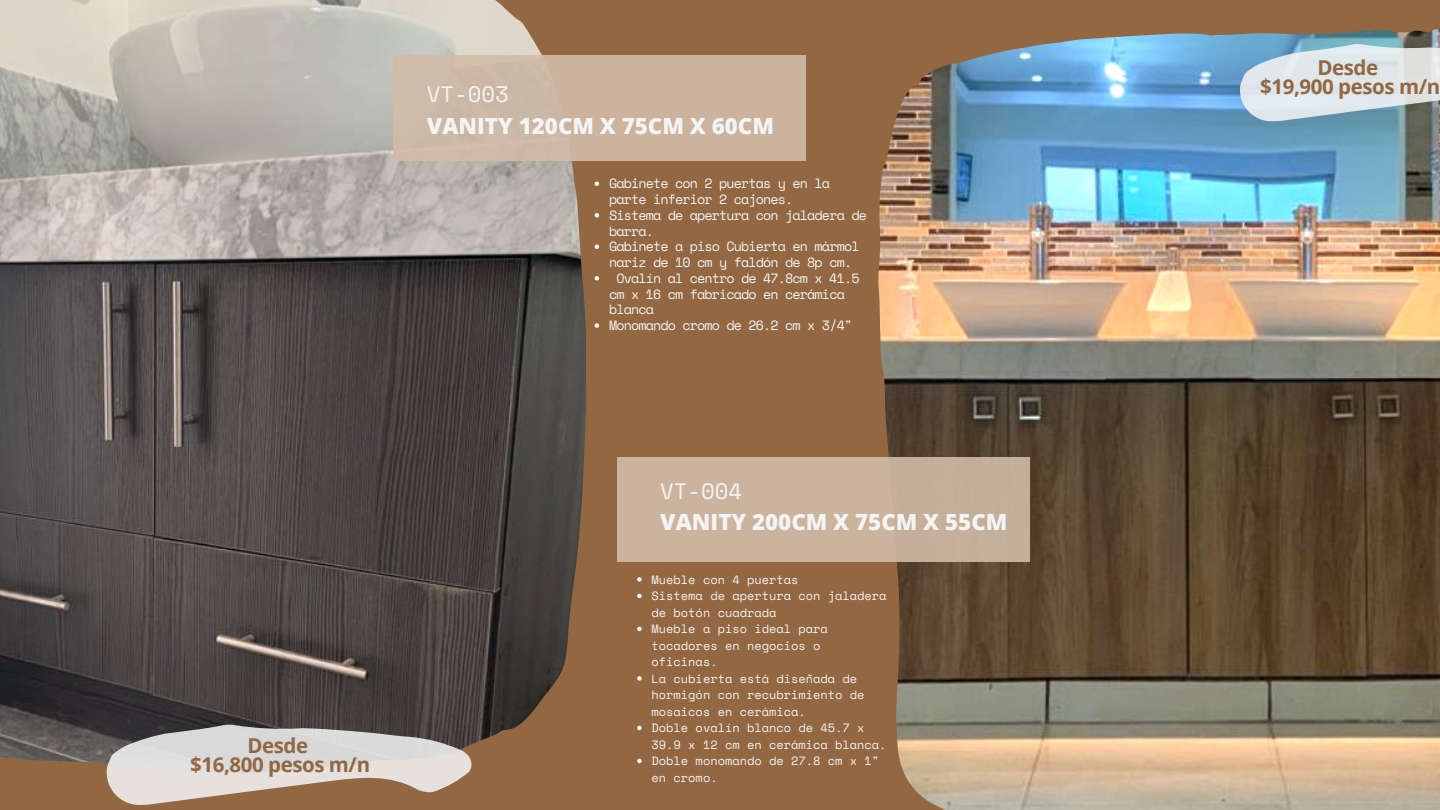
<style>
.page{position:relative;width:1440px;height:810px;background:#926742}
.page>*{position:absolute;margin:0;border:0;box-sizing:border-box;transform-origin:0 0}
.t1{font:800 22.3px "Open Sans";color:#f4f4f4}
.t2{font:22.3px "Space Mono";color:#f4f4f4}
.t3{font:700 20.5px/18.8px "Open Sans";letter-spacing:-.02em;color:#926742;text-align:center}
.t4{font:13.4px "Space Mono";letter-spacing:-.065em;color:#f4f4f4}
.t5{font:12px/16.5px "Space Mono";color:#f4f4f4}
</style>
<div class="page">
<img style="left:878px;top:29px;width:562px;height:781px">
<img style="left:0;top:0;width:586px;height:773px">
<div style="left:393px;top:56px;width:413px;height:104px;background:#cbb39d"></div>
<div style="left:617px;top:457px;width:413px;height:105px;background:#cbb39d"></div>
<svg style="left:107px;top:724px;width:364px;height:81px"></svg>
<svg style="left:1240px;top:44px;width:200px;height:77px;background:#c5d4db"></svg>
<svg style="left:595px;top:182px;width:4px;height:4px"></svg>
<svg style="left:595px;top:213px;width:4px;height:5px"></svg>
<svg style="left:595px;top:245px;width:4px;height:4px"></svg>
<svg style="left:595px;top:276px;width:4px;height:5px"></svg>
<svg style="left:595px;top:323px;width:4px;height:5px"></svg>
<svg style="left:637px;top:577px;width:5px;height:5px"></svg>
<svg style="left:637px;top:594px;width:5px;height:4px"></svg>
<svg style="left:637px;top:627px;width:5px;height:4px"></svg>
<svg style="left:637px;top:676px;width:5px;height:5px"></svg>
<svg style="left:637px;top:726px;width:5px;height:4px"></svg>
<svg style="left:637px;top:759px;width:5px;height:4px"></svg>
<h1 class="t2" style="left:427px;top:77px;width:83px">VT-003</h1>
<h1 class="t1" style="left:427px;top:110px;width:349px">VANITY 120CM X 75CM X 60CM</h1>
<p class="t4" style="left:609px;top:173px;width:223px">Gabinete con 2 puertas y en la</p>
<p class="t4" style="left:609px;top:189px;width:186px">parte inferior 2 cajones.</p>
<p class="t4" style="left:609px;top:205px;width:259px">Sistema de apertura con jaladera de</p>
<p class="t4" style="left:609px;top:221px;width:46px">barra.</p>
<p class="t4" style="left:609px;top:236px;width:252px">Gabinete a piso Cubierta en mármol</p>
<p class="t4" style="left:609px;top:252px;width:245px">nariz de 10 cm y faldón de 8p cm.</p>
<p class="t4" style="left:616px;top:268px;width:245px">Ovalín al centro de 47.8cm x 41.5</p>
<p class="t4" style="left:609px;top:284px;width:237px">cm x 16 cm fabricado en cerámica</p>
<p class="t4" style="left:609px;top:299px;width:46px">blanca</p>
<p class="t4" style="left:609px;top:315px;width:245px">Monomando cromo de 26.2 cm x 3/4"</p>
<h2 class="t3" style="left:190px;top:736px;width:181px">Desde<br>$16,800 pesos m/n</h2>
<h1 class="t2" style="left:660px;top:474px;width:83px">VT-004</h1>
<h1 class="t1" style="left:660px;top:506px;width:349px">VANITY 200CM X 75CM X 55CM</h1>
<p class="t5" style="left:652px;top:571px;width:237px">Mueble con 4 puertas<br>Sistema de apertura con jaladera de botón cuadrada<br>Mueble a piso ideal para tocadores en negocios o oficinas.<br>La cubierta está diseñada de hormigón con recubrimiento de mosaicos en cerámica.<br>Doble ovalín blanco de 45.7 x<br>39.9 x 12 cm en cerámica blanca.<br>Doble monomando de 27.8 cm x 1" en cromo.</p>
<h2 class="t3" style="left:1260px;top:58px;width:181px">Desde<br>$19,900 pesos m/n</h2>
</div>
